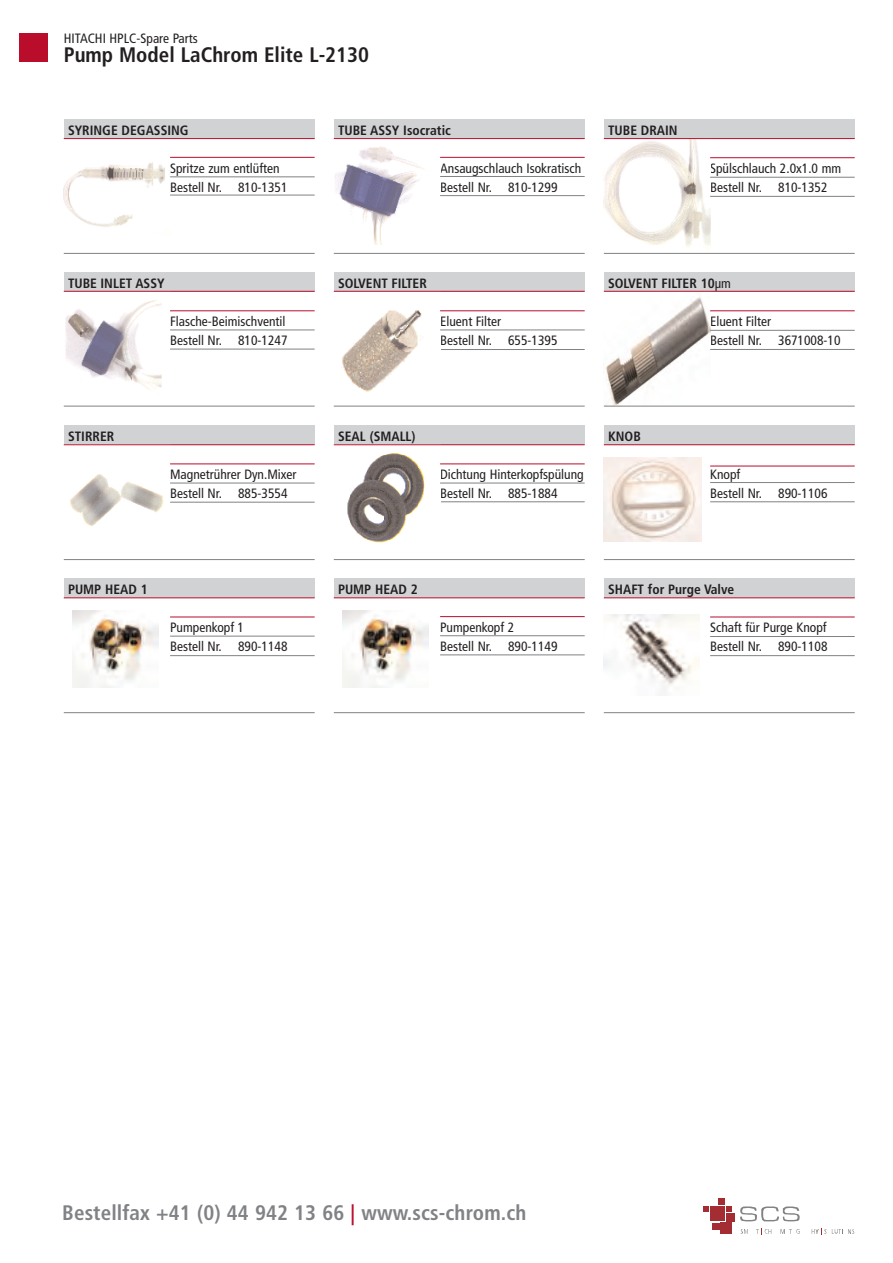
<style>
.page{position:relative;width:893px;height:1263px;background:#fff}
.page>*{position:absolute;margin:0;border:0;box-sizing:border-box;transform-origin:0 0}
.t1{font:700 condensed 21px "Frutiger";letter-spacing:.005em;color:#808285}
.t2{font:700 condensed 21px "Frutiger";color:#231f20}
.t3{font:condensed 13.5px/19.2px "Frutiger";color:#231f20}
.t4{font:700 condensed 13.5px "Frutiger";color:#231f20}
.s1{font-weight:400}
.s2{color:#ba0d2b}
</style>
<div class="page">
<div style="left:19px;top:33px;width:29px;height:29px;background:#ba0d2b"></div>
<div style="left:604px;top:425px;width:251px;height:19px;background:#d1d2d4"></div>
<div style="left:334px;top:425px;width:251px;height:19px;background:#d1d2d4"></div>
<div style="left:64px;top:425px;width:251px;height:19px;background:#d1d2d4"></div>
<div style="left:604px;top:272px;width:251px;height:19px;background:#d1d2d4"></div>
<div style="left:334px;top:272px;width:251px;height:19px;background:#d1d2d4"></div>
<div style="left:64px;top:272px;width:251px;height:19px;background:#d1d2d4"></div>
<div style="left:604px;top:119px;width:251px;height:19px;background:#d1d2d4"></div>
<div style="left:334px;top:119px;width:251px;height:19px;background:#d1d2d4"></div>
<div style="left:64px;top:119px;width:251px;height:19px;background:#d1d2d4"></div>
<img style="left:64px;top:139px;width:106px;height:114px">
<hr style="left:170px;top:176px;width:145px;height:1px;background:#808285">
<hr style="left:64px;top:253px;width:251px;height:1px;background:#808285">
<hr style="left:64px;top:138px;width:251px;height:1px;background:#ba0d2b">
<img style="left:334px;top:139px;width:106px;height:114px">
<hr style="left:440px;top:157px;width:145px;height:1px;background:#ba0d2b">
<hr style="left:440px;top:176px;width:145px;height:1px;background:#808285">
<hr style="left:440px;top:195px;width:145px;height:1px;background:#808285">
<hr style="left:334px;top:253px;width:251px;height:1px;background:#808285">
<hr style="left:334px;top:138px;width:251px;height:1px;background:#ba0d2b">
<img style="left:604px;top:139px;width:106px;height:114px">
<hr style="left:710px;top:157px;width:145px;height:1px;background:#ba0d2b">
<hr style="left:710px;top:177px;width:145px;height:1px;background:#808285">
<hr style="left:710px;top:196px;width:145px;height:1px;background:#808285">
<hr style="left:604px;top:253px;width:251px;height:1px;background:#808285">
<hr style="left:604px;top:138px;width:251px;height:1px;background:#ba0d2b">
<img style="left:64px;top:300px;width:106px;height:106px">
<hr style="left:170px;top:310px;width:145px;height:1px;background:#ba0d2b">
<hr style="left:170px;top:157px;width:145px;height:1px;background:#ba0d2b">
<hr style="left:170px;top:330px;width:145px;height:1px;background:#808285">
<hr style="left:170px;top:349px;width:145px;height:1px;background:#808285">
<hr style="left:440px;top:349px;width:145px;height:1px;background:#808285">
<hr style="left:170px;top:195px;width:145px;height:1px;background:#808285">
<hr style="left:64px;top:406px;width:251px;height:1px;background:#808285">
<hr style="left:64px;top:291px;width:251px;height:1px;background:#ba0d2b">
<img style="left:334px;top:310px;width:106px;height:96px">
<hr style="left:440px;top:310px;width:145px;height:1px;background:#ba0d2b">
<hr style="left:440px;top:330px;width:145px;height:1px;background:#808285">
<hr style="left:334px;top:406px;width:251px;height:1px;background:#808285">
<hr style="left:334px;top:291px;width:251px;height:1px;background:#ba0d2b">
<img style="left:604px;top:297px;width:106px;height:109px">
<hr style="left:710px;top:310px;width:145px;height:1px;background:#ba0d2b">
<hr style="left:710px;top:330px;width:145px;height:1px;background:#808285">
<hr style="left:710px;top:349px;width:145px;height:1px;background:#808285">
<hr style="left:604px;top:406px;width:251px;height:1px;background:#808285">
<hr style="left:604px;top:291px;width:251px;height:1px;background:#ba0d2b">
<img style="left:64px;top:445px;width:106px;height:82px">
<hr style="left:170px;top:463px;width:145px;height:1px;background:#ba0d2b">
<hr style="left:170px;top:483px;width:145px;height:1px;background:#808285">
<hr style="left:170px;top:502px;width:145px;height:1px;background:#808285">
<hr style="left:710px;top:501px;width:145px;height:1px;background:#808285">
<hr style="left:440px;top:501px;width:145px;height:1px;background:#808285">
<hr style="left:64px;top:559px;width:251px;height:1px;background:#808285">
<hr style="left:64px;top:444px;width:251px;height:1px;background:#ba0d2b">
<img style="left:334px;top:445px;width:106px;height:98px">
<hr style="left:440px;top:463px;width:145px;height:1px;background:#ba0d2b">
<hr style="left:440px;top:483px;width:145px;height:1px;background:#808285">
<hr style="left:334px;top:559px;width:251px;height:1px;background:#808285">
<hr style="left:334px;top:444px;width:251px;height:1px;background:#ba0d2b">
<img style="left:604px;top:457px;width:97px;height:84px">
<hr style="left:710px;top:466px;width:145px;height:1px;background:#ba0d2b">
<hr style="left:710px;top:482px;width:145px;height:1px;background:#808285">
<hr style="left:604px;top:559px;width:251px;height:1px;background:#808285">
<hr style="left:604px;top:444px;width:251px;height:1px;background:#ba0d2b">
<div style="left:604px;top:578px;width:251px;height:19px;background:#d1d2d4"></div>
<div style="left:334px;top:578px;width:251px;height:19px;background:#d1d2d4"></div>
<div style="left:64px;top:578px;width:251px;height:19px;background:#d1d2d4"></div>
<img style="left:72px;top:611px;width:87px;height:76px">
<hr style="left:170px;top:617px;width:145px;height:1px;background:#ba0d2b">
<hr style="left:170px;top:636px;width:145px;height:1px;background:#808285">
<hr style="left:64px;top:712px;width:251px;height:1px;background:#808285">
<hr style="left:64px;top:597px;width:251px;height:1px;background:#ba0d2b">
<img style="left:342px;top:611px;width:87px;height:76px">
<hr style="left:440px;top:616px;width:145px;height:1px;background:#ba0d2b">
<hr style="left:440px;top:635px;width:145px;height:1px;background:#808285">
<hr style="left:440px;top:654px;width:145px;height:1px;background:#808285">
<hr style="left:334px;top:712px;width:251px;height:1px;background:#808285">
<hr style="left:334px;top:597px;width:251px;height:1px;background:#ba0d2b">
<img style="left:604px;top:615px;width:96px;height:76px">
<hr style="left:710px;top:617px;width:145px;height:1px;background:#ba0d2b">
<hr style="left:710px;top:636px;width:145px;height:1px;background:#808285">
<hr style="left:710px;top:655px;width:145px;height:1px;background:#808285">
<hr style="left:170px;top:655px;width:145px;height:1px;background:#808285">
<hr style="left:604px;top:712px;width:251px;height:1px;background:#808285">
<hr style="left:604px;top:597px;width:251px;height:1px;background:#ba0d2b">
<svg style="left:740px;top:1206px;width:60px;height:15px"></svg>
<div style="left:710px;top:1206px;width:15px;height:15px;background:#a42d34"></div>
<svg style="left:727px;top:1206px;width:5px;height:6px"></svg>
<div style="left:727px;top:1213px;width:8px;height:8px;background:#a42d34"></div>
<div style="left:713px;top:1223px;width:7px;height:6px;background:#a42d34"></div>
<div style="left:721px;top:1223px;width:11px;height:11px;background:#a42d34"></div>
<div style="left:718px;top:1198px;width:7px;height:7px;background:#a42d34"></div>
<svg style="left:704px;top:1206px;width:5px;height:6px"></svg>
<svg style="left:741px;top:1229px;width:7px;height:5px"></svg>
<svg style="left:756px;top:1228px;width:15px;height:7px"></svg>
<svg style="left:780px;top:1229px;width:20px;height:5px"></svg>
<svg style="left:812px;top:1228px;width:14px;height:7px"></svg>
<svg style="left:832px;top:1229px;width:22px;height:5px"></svg>
<p class="t3" style="left:64px;top:28px;width:135px">HITACHI HPLC-Spare Parts</p>
<h1 class="t2" style="left:64px;top:42px;width:307px">Pump Model LaChrom Elite L-2130</h1>
<p class="t4" style="left:68px;top:122px;width:122px">SYRINGE DEGASSING</p>
<p class="t4" style="left:338px;top:122px;width:114px">TUBE ASSY Isocratic</p>
<p class="t4" style="left:608px;top:122px;width:71px">TUBE DRAIN</p>
<p class="t3" style="left:170px;top:159px;width:119px">Spritze zum entlüften<br>Bestell Nr. 810-1351</p>
<p class="t3" style="left:440px;top:159px;width:143px">Ansaugschlauch Isokratisch<br>Bestell Nr. 810-1299</p>
<p class="t3" style="left:710px;top:159px;width:133px">Spülschlauch 2.0x1.0 mm<br>Bestell Nr. 810-1352</p>
<p class="t4" style="left:68px;top:275px;width:98px">TUBE INLET ASSY</p>
<p class="t4" style="left:338px;top:275px;width:90px">SOLVENT FILTER</p>
<p class="t4" style="left:608px;top:275px;width:124px">SOLVENT FILTER 10<span class="s1">µm</span></p>
<p class="t3" style="left:170px;top:312px;width:119px">Flasche-Beimischventil<br>Bestell Nr. 810-1247</p>
<p class="t3" style="left:440px;top:312px;width:119px">Eluent Filter<br>Bestell Nr. 655-1395</p>
<p class="t3" style="left:710px;top:312px;width:132px">Eluent Filter<br>Bestell Nr. 3671008-10</p>
<p class="t4" style="left:68px;top:428px;width:48px">STIRRER</p>
<p class="t4" style="left:338px;top:428px;width:79px">SEAL (SMALL)</p>
<p class="t4" style="left:608px;top:428px;width:34px">KNOB</p>
<p class="t3" style="left:170px;top:465px;width:128px">Magnetrührer Dyn.Mixer<br>Bestell Nr. 885-3554</p>
<p class="t3" style="left:440px;top:465px;width:145px">Dichtung Hinterkopfspülung<br>Bestell Nr. 885-1884</p>
<p class="t3" style="left:710px;top:465px;width:119px">Knopf<br>Bestell Nr. 890-1106</p>
<p class="t4" style="left:68px;top:581px;width:81px">PUMP HEAD 1</p>
<p class="t4" style="left:338px;top:581px;width:81px">PUMP HEAD 2</p>
<p class="t4" style="left:608px;top:581px;width:128px">SHAFT for Purge Valve</p>
<p class="t3" style="left:170px;top:618px;width:119px">Pumpenkopf 1<br>Bestell Nr. 890-1148</p>
<p class="t3" style="left:440px;top:618px;width:119px">Pumpenkopf 2<br>Bestell Nr. 890-1149</p>
<p class="t3" style="left:710px;top:618px;width:119px">Schaft für Purge Knopf<br>Bestell Nr. 890-1108</p>
<h1 class="t1" style="left:62px;top:1201px;width:465px">Bestellfax +41 (0) 44 942 13 66 <span class="s2">|</span> www.scs-chrom.ch</h1>
</div>
